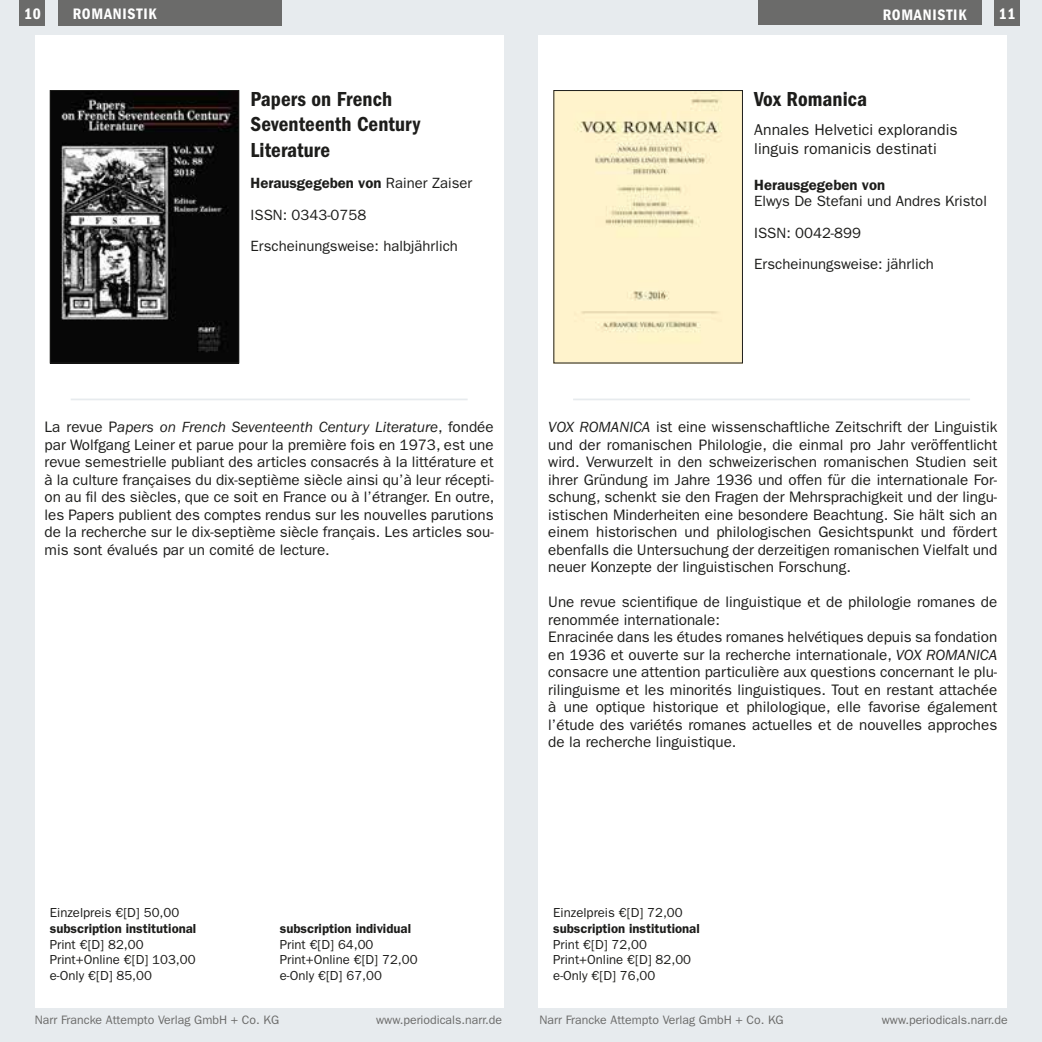
<style>
.page{position:relative;width:1042px;height:1042px;background:#fff}
.page>*{position:absolute;margin:0;border:0;box-sizing:border-box;transform-origin:0 0}
.t1{font:21px/25.2px "ITC Franklin Gothic Std Dm Cd";letter-spacing:.005em;color:#1d1d1b}
.t2{font:15.75px/18.9px "ITC Franklin Gothic Std";letter-spacing:.005em;color:#1d1d1b}
.t3{font:15.75px "ITC Franklin Gothic Std Dm Cd";letter-spacing:.05em;color:#fff}
.t4{font:15.22px/17.5px "ITC Franklin Gothic Std";color:#1d1d1b;text-align:justify}
.t5{font:14.88px/31.5px "ITC Franklin Gothic Std";color:#1d1d1b}
.t6{font:600 14.88px "ITC Franklin Gothic Std";color:#1d1d1b}
.t7{font:13.12px/15.8px "ITC Franklin Gothic Std";color:#1d1d1b}
.t8{font:600 13.12px "ITC Franklin Gothic Std";color:#1d1d1b}
.t9{font:12.25px "ITC Franklin Gothic Std";color:#6b6b6a}
.s1{font-weight:600}
.s2{font-style:italic}
</style>
<div class="page">
<div style="left:0;top:0;width:521px;height:1042px;background:#e7ebee"></div>
<div style="left:521px;top:0;width:521px;height:1042px;background:#e7ebee"></div>
<div style="left:538px;top:35px;width:469px;height:972px;background:#fff"></div>
<div style="left:35px;top:35px;width:469px;height:972px;background:#fff"></div>
<hr style="left:71px;top:398px;width:397px;height:2px;background:#e7ebee">
<hr style="left:573px;top:398px;width:397px;height:2px;background:#e7ebee">
<div style="left:20px;top:0;width:25px;height:26px;background:#6b6b6a"></div>
<div style="left:994px;top:0;width:26px;height:26px;background:#6b6b6a"></div>
<div style="left:58px;top:0;width:223px;height:26px;background:#6b6b6a"></div>
<div style="left:758px;top:0;width:223px;height:25px;background:#6b6b6a"></div>
<img style="left:52px;top:92px;width:185px;height:269px">
<div style="left:50px;top:90px;width:189px;height:273px;border:1px solid #1d1d1b"></div>
<img style="left:555px;top:92px;width:185px;height:269px">
<p class="t3" style="left:24px;top:5px;width:18px">10</p>
<p class="t3" style="left:999px;top:5px;width:18px">11</p>
<p class="t3" style="left:73px;top:5px;width:85px">ROMANISTIK</p>
<p class="t3" style="left:883px;top:6px;width:85px">ROMANISTIK</p>
<h1 class="t1" style="left:251px;top:87px;width:171px">Papers on French<br>Seventeenth Century<br>Literature</h1>
<p class="t5" style="left:251px;top:167px;width:223px"><span class="s1">Herausgegeben von</span> Rainer Zaiser<br>ISSN: 0343-0758<br>Erscheinungsweise: halbjährlich</p>
<h1 class="t1" style="left:754px;top:87px;width:115px">Vox Romanica</h1>
<p class="t2" style="left:754px;top:120px;width:205px">Annales Helvetici explorandis linguis romanicis destinati</p>
<p class="t6" style="left:754px;top:176px;width:132px">Herausgegeben von</p>
<p class="t5" style="left:754px;top:185px;width:234px">Elwys De Stefani und Andres Kristol<br>ISSN: 0042-899<br>Erscheinungsweise: jährlich</p>
<p class="t4" style="left:45px;top:418px;width:451px">La revue P<span class="s2">apers on French Seventeenth Century Literature</span>, fondée par Wolfgang Leiner et parue pour la première fois en 1973, est une revue semestrielle publiant des articles consacrés à la littérature et à la culture françaises du dix-septième siècle ainsi qu’à leur récepti&shy;on au fil des siècles, que ce soit en France ou à l’étranger. En outre, les Papers publient des comptes rendus sur les nouvelles parutions de la recherche sur le dix-septième siècle français. Les articles sou&shy;mis sont évalués par un comité de lecture.</p>
<p class="t4" style="left:548px;top:418px;width:450px"><span class="s2">VOX ROMANICA</span> ist eine wissenschaftliche Zeitschrift der Linguistik und der romanischen Philologie, die einmal pro Jahr veröffentlicht wird. Verwurzelt in den schweizerischen romanischen Studien seit ihrer Gründung im Jahre 1936 und offen für die internationale For&shy;schung, schenkt sie den Fragen der Mehrsprachigkeit und der lingu&shy;istischen Minderheiten eine besondere Beachtung. Sie hält sich an einem historischen und philologischen Gesichtspunkt und fördert ebenfalls die Untersuchung der derzeitigen romanischen Vielfalt und neuer Konzepte der linguistischen Forschung.</p>
<p class="t4" style="left:548px;top:593px;width:450px;text-align:left">Une revue scientifique de linguistique et de philologie romanes de renommée internationale:<br>Enracinée dans les études romanes helvétiques depuis sa fondation en 1936 et ouverte sur la recherche internationale, <span class="s2">VOX ROMANICA </span>consacre une attention particulière aux questions concernant le plu&shy;rilinguisme et les minorités linguistiques. Tout en restant attachée à une optique historique et philologique, elle favorise également l’étude des variétés romanes actuelles et de nouvelles approches de la recherche linguistique.</p>
<p class="t7" style="left:50px;top:905px;width:131px">Einzelpreis €[D] 50,00</p>
<p class="t8" style="left:50px;top:920px;width:148px">subscription institutional</p>
<p class="t7" style="left:50px;top:936px;width:147px">Print €[D] 82,00<br>Print+Online €[D] 103,00 e-Only €[D] 85,00</p>
<p class="t8" style="left:280px;top:920px;width:133px">subscription individual</p>
<p class="t7" style="left:280px;top:936px;width:139px">Print €[D] 64,00<br>Print+Online €[D] 72,00 e-Only €[D] 67,00</p>
<p class="t7" style="left:553px;top:905px;width:131px">Einzelpreis €[D] 72,00</p>
<p class="t8" style="left:553px;top:920px;width:148px">subscription institutional</p>
<p class="t7" style="left:553px;top:936px;width:139px">Print €[D] 72,00<br>Print+Online €[D] 82,00 e-Only €[D] 76,00</p>
<p class="t9" style="left:35px;top:1013px;width:246px">Narr Francke Attempto Verlag GmbH + Co. KG</p>
<p class="t9" style="left:376px;top:1013px;width:127px">www.periodicals.narr.de</p>
<p class="t9" style="left:539px;top:1013px;width:246px">Narr Francke Attempto Verlag GmbH + Co. KG</p>
<p class="t9" style="left:882px;top:1013px;width:127px">www.periodicals.narr.de</p>
</div>
